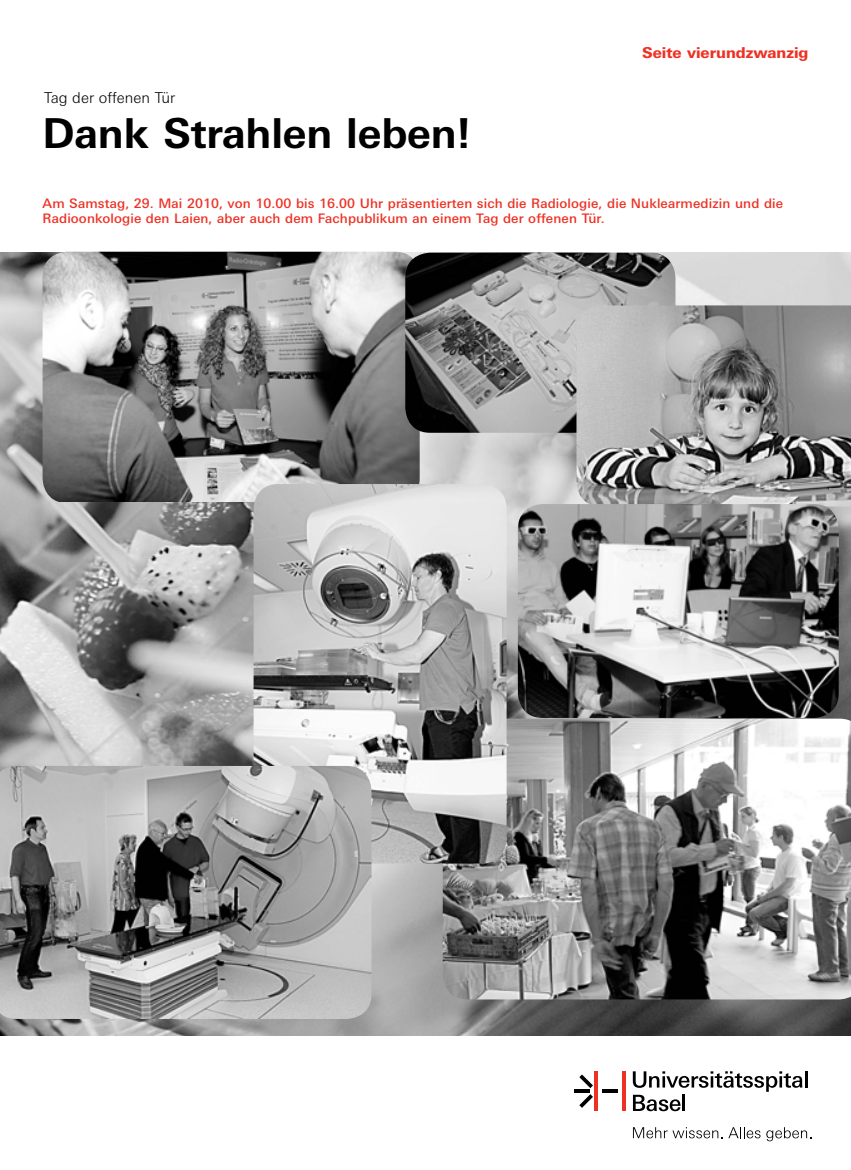
<style>
.page{position:relative;width:851px;height:1170px;background:#fff}
.page>*{position:absolute;margin:0;border:0;box-sizing:border-box;transform-origin:0 0}
.t1{font:700 41.25px "Linotype Univers Basic";letter-spacing:-.005em;color:#000}
.t2{font:800 15px "Linotype Univers Basic";color:#ee3124}
.t3{font:300 15px "Linotype Univers Basic";color:#000}
.t4{font:500 13.12px/15px "Linotype Univers Basic";letter-spacing:.01em;color:#ee3124}
</style>
<div class="page">
<img style="left:0;top:253px;width:850px;height:782px">
<img style="left:43px;top:252px;width:376px;height:250px">
<img style="left:405px;top:253px;width:270px;height:180px">
<img style="left:442px;top:718px;width:408px;height:281px">
<img style="left:576px;top:305px;width:274px;height:201px">
<img style="left:518px;top:504px;width:320px;height:214px">
<img style="left:253px;top:484px;width:253px;height:379px">
<img style="left:0;top:765px;width:371px;height:253px">
<hr style="left:594px;top:1071px;width:3px;height:39px;background:#ee3124">
<hr style="left:622px;top:1071px;width:3px;height:39px;background:#ee3124">
<hr style="left:602px;top:1089px;width:15px;height:3px;background:#000">
<hr style="left:574px;top:1089px;width:15px;height:3px;background:#000">
<svg style="left:579px;top:1074px;width:14px;height:14px"></svg>
<svg style="left:579px;top:1094px;width:14px;height:13px"></svg>
<hr style="left:804px;top:1071px;width:3px;height:16px;background:#000">
<svg style="left:632px;top:1071px;width:170px;height:40px"></svg>
<hr style="left:682px;top:1094px;width:3px;height:16px;background:#000">
<svg style="left:633px;top:1127px;width:89px;height:11px"></svg>
<svg style="left:728px;top:1127px;width:32px;height:11px"></svg>
<svg style="left:766px;top:1127px;width:45px;height:14px"></svg>
<p class="t3" style="left:44px;top:88px;width:132px">Tag der offenen Tür</p>
<h1 class="t1" style="left:43px;top:108px;width:429px">Dank Strahlen leben!</h1>
<p class="t2" style="left:642px;top:43px;width:168px">Seite vierundzwanzig</p>
<p class="t4" style="left:43px;top:195px;width:742px">Am Samstag, 29. Mai 2010, von 10.00 bis 16.00 Uhr präsentierten sich die Radiologie, die Nuklearmedizin und die<br>Radioonkologie den Laien, aber auch dem Fachpublikum an einem Tag der offenen Tür.</p>
</div>
